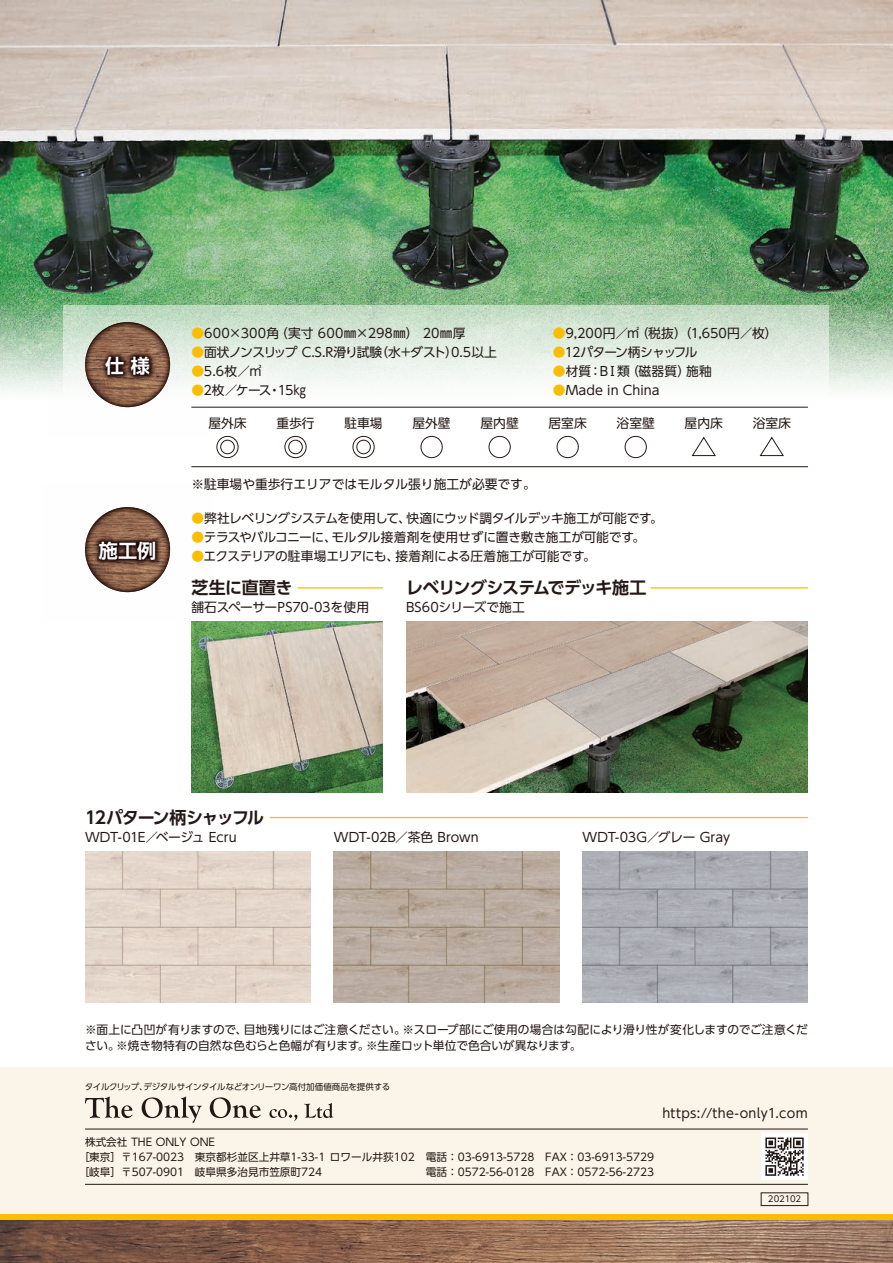
<style>
.page{position:relative;width:893px;height:1263px;background:#fff}
.page>*{position:absolute;margin:0;border:0;box-sizing:border-box;transform-origin:0 0}
.t1{font:700 19.2px "UD Shin Go Pro De";color:#fff}
.t2{font:700 16.95px "UD Shin Go Pro De";letter-spacing:-.06em;color:#231815}
.t3{font:700 16.95px "UD Shin Go Pro De";letter-spacing:-.085em;color:#231815}
.t4{font:12.75px "UD Shin Go Pro";color:#231815}
.t5{font:12.75px "UD Shin Go Pro";letter-spacing:-.02em;color:#231815}
.t6{font:12.75px "UD Shin Go Pro";letter-spacing:-.035em;color:#231815}
.t7{font:12.75px "UD Shin Go Pro";letter-spacing:-.03em;color:#231815}
.t8{font:12.75px "UD Shin Go Pro";letter-spacing:-.065em;color:#231815}
.t9{font:12.75px "UD Shin Go Pro";letter-spacing:.02em;color:#231815}
.t10{font:12.75px "UD Shin Go Pro";letter-spacing:.03em;color:#231815}
.t11{font:12.75px "UD Shin Go Pro";letter-spacing:-.025em;color:#231815}
.t12{font:12.75px "UD Shin Go Pro";letter-spacing:-.085em;color:#231815}
.t13{font:11.7px/15.9px "UD Shin Go Pro";letter-spacing:-.005em;color:#231815}
.t14{font:10.65px/14.9px "UD Shin Go Pro";color:#231815}
.t15{font:8.55px "UD Shin Go Pro";letter-spacing:-.03em;color:#231815}
.s1{color:#fabe00}
</style>
<div class="page">
<div style="left:0;top:1067px;width:893px;height:153px;background:#fbf5e9"></div>
<div style="left:0;top:1214px;width:893px;height:6px;background:#fabe00"></div>
<img style="left:0;top:0;width:893px;height:392px">
<svg style="left:191px;top:305px;width:638px;height:698px"></svg>
<img style="left:0;top:1220px;width:893px;height:43px">
<svg style="left:85px;top:1096px;width:47px;height:22px"></svg>
<svg style="left:142px;top:1096px;width:60px;height:27px"></svg>
<svg style="left:210px;top:1097px;width:51px;height:21px"></svg>
<svg style="left:269px;top:1109px;width:28px;height:12px"></svg>
<svg style="left:304px;top:1103px;width:29px;height:15px"></svg>
<hr style="left:85px;top:1129px;width:723px;height:1px;background:#231815">
<hr style="left:85px;top:1184px;width:723px;height:1px;background:#231815">
<div style="left:761px;top:1192px;width:47px;height:14px;border:1px solid #231815"></div>
<img style="left:191px;top:622px;width:192px;height:170px">
<img style="left:406px;top:622px;width:402px;height:170px">
<img style="left:85px;top:485px;width:128px;height:136px">
<img style="left:49px;top:300px;width:157px;height:136px">
<div style="left:216px;top:436px;width:23px;height:22px;border:1px solid #231815;border-radius:50%"></div>
<div style="left:220px;top:440px;width:15px;height:14px;border:1px solid #231815;border-radius:50%"></div>
<div style="left:421px;top:436px;width:22px;height:22px;border:1px solid #231815;border-radius:50%"></div>
<div style="left:489px;top:436px;width:22px;height:22px;border:1px solid #231815;border-radius:50%"></div>
<div style="left:625px;top:436px;width:22px;height:22px;border:1px solid #231815;border-radius:50%"></div>
<svg style="left:691px;top:436px;width:26px;height:21px"></svg>
<svg style="left:759px;top:436px;width:26px;height:21px"></svg>
<div style="left:557px;top:436px;width:22px;height:22px;border:1px solid #231815;border-radius:50%"></div>
<div style="left:284px;top:436px;width:23px;height:22px;border:1px solid #231815;border-radius:50%"></div>
<div style="left:288px;top:440px;width:15px;height:14px;border:1px solid #231815;border-radius:50%"></div>
<div style="left:352px;top:436px;width:23px;height:22px;border:1px solid #231815;border-radius:50%"></div>
<div style="left:356px;top:440px;width:15px;height:14px;border:1px solid #231815;border-radius:50%"></div>
<hr style="left:191px;top:407px;width:617px;height:1px;background:#231815">
<hr style="left:191px;top:466px;width:617px;height:1px;background:#231815">
<hr style="left:651px;top:587px;width:157px;height:1px;background:#fabe00">
<hr style="left:270px;top:817px;width:538px;height:1px;background:#fabe00">
<div style="left:761px;top:1133px;width:47px;height:47px;background:#fff"></div>
<svg style="left:765px;top:1137px;width:39px;height:39px"></svg>
<img style="left:85px;top:851px;width:225px;height:152px">
<img style="left:334px;top:851px;width:225px;height:152px">
<img style="left:583px;top:851px;width:225px;height:152px">
<hr style="left:298px;top:587px;width:85px;height:1px;background:#fabe00">
<h1 class="t1" style="left:105px;top:350px;width:46px">仕 様</h1>
<h1 class="t1" style="left:99px;top:535px;width:59px">施工例</h1>
<p class="t4" style="left:191px;top:322px;width:276px"><span class="s1">●</span>600×300角（実寸 600㎜×298㎜） 20㎜厚</p>
<p class="t8" style="left:191px;top:342px;width:307px"><span class="s1">●</span>面状ノンスリップ C.S.R滑り試験（水＋ダスト）0.5以上</p>
<p class="t4" style="left:191px;top:361px;width:72px"><span class="s1">●</span>5.6枚／㎡</p>
<p class="t4" style="left:191px;top:380px;width:116px"><span class="s1">●</span>2枚／ケース・15㎏</p>
<p class="t9" style="left:553px;top:322px;width:226px"><span class="s1">●</span>9,200円／㎡（税抜）（1,650円／枚）</p>
<p class="t12" style="left:553px;top:342px;width:146px"><span class="s1">●</span>12パターン柄シャッフル</p>
<p class="t4" style="left:553px;top:361px;width:186px"><span class="s1">●</span>材質：BⅠ類（磁器質）施釉　　</p>
<p class="t4" style="left:553px;top:380px;width:108px"><span class="s1">●</span>Made in China</p>
<p class="t4" style="left:208px;top:413px;width:40px">屋外床</p>
<p class="t4" style="left:276px;top:413px;width:40px">重歩行</p>
<p class="t4" style="left:344px;top:413px;width:40px">駐車場</p>
<p class="t4" style="left:412px;top:413px;width:40px">屋外壁</p>
<p class="t4" style="left:480px;top:413px;width:40px">屋内壁</p>
<p class="t4" style="left:549px;top:413px;width:40px">居室床</p>
<p class="t4" style="left:617px;top:413px;width:40px">浴室壁</p>
<p class="t4" style="left:685px;top:413px;width:40px">屋内床</p>
<p class="t4" style="left:753px;top:413px;width:40px">浴室床</p>
<p class="t4" style="left:191px;top:473px;width:346px">※駐車場や重歩行エリアではモルタル張り施工が必要です。</p>
<p class="t6" style="left:191px;top:507px;width:473px"><span class="s1">●</span>弊社レベリングシステムを使用して、快適にウッド調タイルデッキ施工が可能です。</p>
<p class="t5" style="left:191px;top:526px;width:455px"><span class="s1">●</span>テラスやバルコニーに、モルタル接着剤を使用せずに置き敷き施工が可能です。</p>
<p class="t7" style="left:191px;top:546px;width:406px"><span class="s1">●</span>エクステリアの駐車場エリアにも、接着剤による圧着施工が可能です。</p>
<h2 class="t2" style="left:191px;top:574px;width:103px">芝生に直置き</h2>
<p class="t5" style="left:191px;top:597px;width:179px">舗石スペーサーPS70-03を使用</p>
<h2 class="t2" style="left:406px;top:574px;width:242px">レベリングシステムでデッキ施工</h2>
<p class="t4" style="left:406px;top:597px;width:120px">BS60シリーズで施工</p>
<h2 class="t3" style="left:85px;top:804px;width:181px">12パターン柄シャッフル</h2>
<p class="t11" style="left:85px;top:826px;width:153px">WDT-01E／ベージュ Ecru</p>
<p class="t4" style="left:334px;top:826px;width:147px">WDT-02B／茶色 Brown</p>
<p class="t4" style="left:583px;top:826px;width:149px">WDT-03G／グレー Gray</p>
<p class="t13" style="left:85px;top:1021px;width:724px">※面上に凸凹が有りますので、目地残りにはご注意ください。※スロープ部にご使用の場合は勾配により滑り性が変化しますのでご注意ください。※焼き物特有の自然な色むらと色幅が有ります。※生産ロット単位で色合いが異なります。</p>
<p class="t15" style="left:85px;top:1080px;width:307px">タイルクリップ、デジタルサインタイルなどオンリーワン高付加価値商品を提供する</p>
<p class="t14" style="left:79px;top:1134px;width:577px;text-indent:6px">株式会社 THE ONLY ONE<br>［東京］〒167-0023　東京都杉並区上井草1-33-1 ロワール井荻102 電話：03-6913-5728　FAX：03-6913-5729［岐阜］〒507-0901　岐阜県多治見市笠原町724</p>
<p class="t14" style="left:426px;top:1164px;width:230px">電話：0572-56-0128　FAX：0572-56-2723</p>
<p class="t10" style="left:662px;top:1103px;width:147px">https://the-only1.com</p>
<p class="t15" style="left:768px;top:1192px;width:35px">202102</p>
</div>
